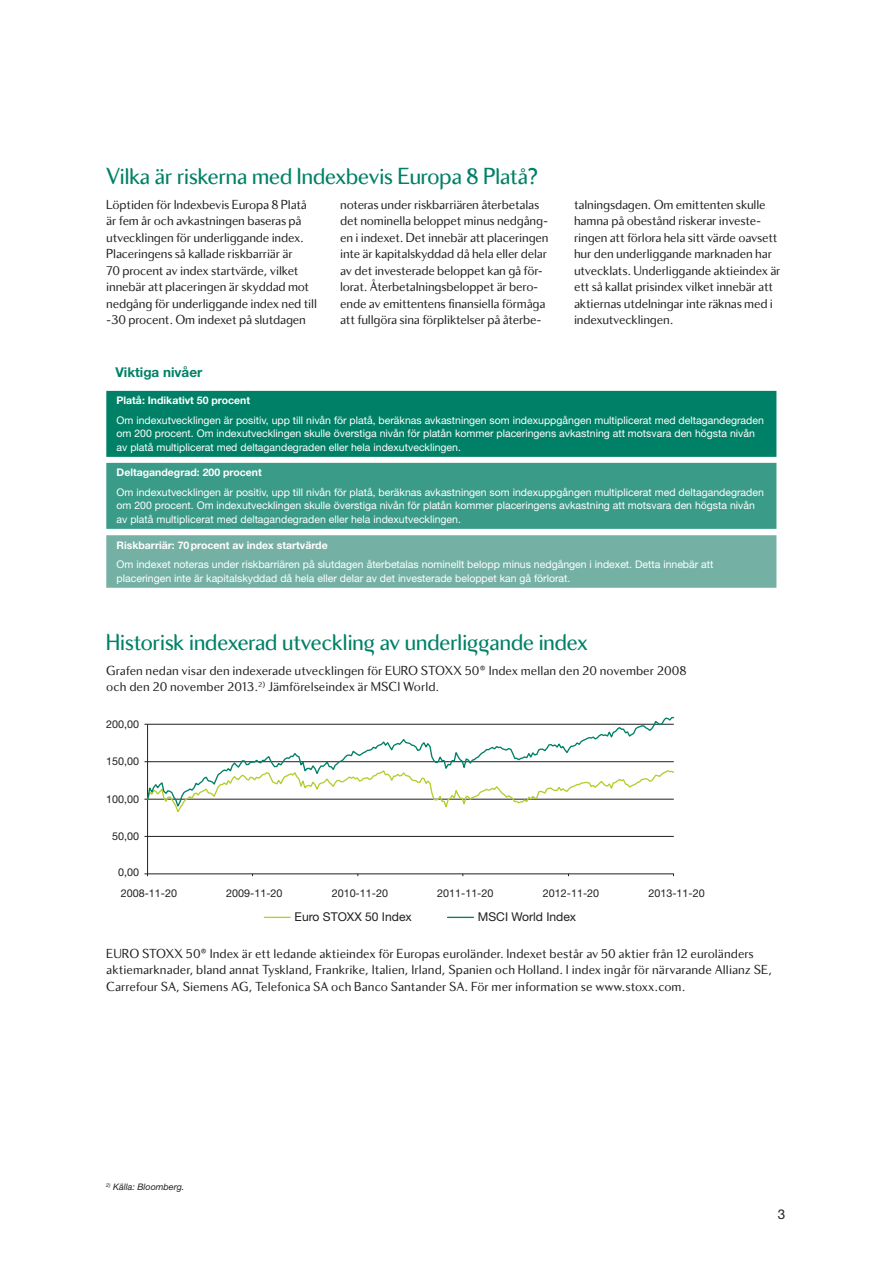
<style>
.page{position:relative;width:893px;height:1263px;background:#fff}
.page>*{position:absolute;margin:0;border:0;box-sizing:border-box;transform-origin:0 0}
.t1{font:24px "Skandia Display";color:#008167}
.t2{font:13.5px/16.5px "Skandia Text";letter-spacing:-.015em;color:#231f20}
.t3{font:700 13.5px "Helvetica Neue LT Pro";color:#008167}
.t4{font:13.5px "Helvetica Neue LT Pro";color:#231f20}
.t5{font:12.15px "Helvetica Neue";color:#231f20}
.t6{font:10.8px/20.5px "Helvetica Neue";color:#231f20}
.t7{font:10.5px/13.5px "Helvetica Neue LT Pro";color:#fff}
.t8{font:700 10.5px "Helvetica Neue LT Pro";color:#fff}
.t9{font:italic 9px "Helvetica Neue LT Pro";color:#231f20}
</style>
<div class="page">
<div style="left:106px;top:391px;width:670px;height:66px;background:#008167"></div>
<div style="left:106px;top:463px;width:670px;height:66px;background:#3a9b88"></div>
<div style="left:106px;top:535px;width:670px;height:53px;background:#74b1a4"></div>
<hr style="left:148px;top:836px;width:526px;height:1px;background:#231f20">
<hr style="left:147px;top:724px;width:1px;height:150px;background:#231f20">
<hr style="left:148px;top:873px;width:526px;height:1px;background:#231f20">
<svg style="left:146px;top:717px;width:529px;height:92px"></svg>
<svg style="left:264px;top:917px;width:26px;height:1px"></svg>
<svg style="left:448px;top:917px;width:25px;height:1px"></svg>
<h1 class="t1" style="left:106px;top:167px;width:433px">Vilka är riskerna med Indexbevis Europa 8 Platå?</h1>
<p class="t2" style="left:106px;top:197px;width:212px">Löptiden för Indexbevis Europa 8 Platå är fem år och avkastningen baseras på utvecklingen för underliggande index.<br>Placeringens så kallade riskbarriär är<br>70 procent av index startvärde, vilket innebär att placeringen är skyddad mot nedgång för underliggande index ned till -30 procent. Om indexet på slutdagen</p>
<p class="t2" style="left:340px;top:197px;width:210px">noteras under riskbarriären återbetalas det nominella beloppet minus nedgång&shy;en i indexet. Det innebär att placeringen inte är kapitalskyddad då hela eller delar av det investerade beloppet kan gå för&shy;lorat. Återbetalningsbeloppet är bero&shy;ende av emittentens finansiella förmåga att fullgöra sina förpliktelser på återbe-</p>
<p class="t2" style="left:574px;top:197px;width:208px">talningsdagen. Om emittenten skulle hamna på obestånd riskerar investe&shy;ringen att förlora hela sitt värde oavsett hur den underliggande marknaden har utvecklats. Underliggande aktieindex är ett så kallat prisindex vilket innebär att aktiernas utdelningar inte räknas med i indexutvecklingen.</p>
<p class="t3" style="left:116px;top:368px;width:88px">Viktiga nivåer</p>
<p class="t8" style="left:117px;top:397px;width:135px">Platå: Indikativt 50 procent</p>
<p class="t7" style="left:117px;top:415px;width:649px">Om indexutvecklingen är positiv, upp till nivån för platå, beräknas avkastningen som indexuppgången multiplicerat med deltagandegraden om 200 procent. Om indexutvecklingen skulle överstiga nivån för platån kommer placeringens avkastning att motsvara den högsta nivån av platå multiplicerat med deltagandegraden eller hela indexutvecklingen.</p>
<p class="t8" style="left:117px;top:469px;width:147px">Deltagandegrad: 200 procent</p>
<p class="t7" style="left:117px;top:487px;width:649px">Om indexutvecklingen är positiv, upp till nivån för platå, beräknas avkastningen som indexuppgången multiplicerat med deltagandegraden om 200 procent. Om indexutvecklingen skulle överstiga nivån för platån kommer placeringens avkastning att motsvara den högsta nivån av platå multiplicerat med deltagandegraden eller hela indexutvecklingen.</p>
<p class="t8" style="left:117px;top:541px;width:213px">Riskbarriär: 70 procent av index startvärde</p>
<p class="t7" style="left:117px;top:559px;width:598px">Om indexet noteras under riskbarriären på slutdagen återbetalas nominellt belopp minus nedgången i indexet. Detta innebär att placeringen inte är kapitalskyddad då hela eller delar av det investerade beloppet kan gå förlorat.</p>
<h1 class="t1" style="left:106px;top:633px;width:483px">Historisk indexerad utvecklin¯ av underli¯¯ande index</h1>
<p class="t2" style="left:106px;top:663px;width:582px">Grafen nedan visar den indexerade utvecklingen för EURO STOXX 50® Index mellan den 20 november 2008 och den 20 november 2013.<sup>2)</sup> Jämförelseindex är MSCI World.</p>
<p class="t6" style="left:106px;top:714px;width:34px">200,00</p>
<p class="t6" style="left:106px;top:750px;width:34px">150,00</p>
<p class="t6" style="left:106px;top:789px;width:34px">100,00</p>
<p class="t6" style="left:112px;top:826px;width:28px">50,00</p>
<p class="t6" style="left:118px;top:862px;width:60px">0,00<br>2008-11-20</p>
<p class="t6" style="left:226px;top:883px;width:58px">2009-11-20</p>
<p class="t6" style="left:332px;top:883px;width:58px">2010-11-20</p>
<p class="t6" style="left:437px;top:883px;width:58px">2011-11-20</p>
<p class="t6" style="left:543px;top:883px;width:58px">2012-11-20</p>
<p class="t6" style="left:648px;top:883px;width:58px">2013-11-20</p>
<p class="t5" style="left:295px;top:910px;width:119px">Euro STOXX 50 Index</p>
<p class="t5" style="left:478px;top:910px;width:100px">MSCI World Index</p>
<p class="t2" style="left:106px;top:946px;width:667px">EURO STOXX 50® Index är ett ledande aktieindex för Europas euroländer. Indexet består av 50 aktier från 12 euroländers aktiemarknader, bland annat Tyskland, Frankrike, Italien, Irland, Spanien och Holland. I index ingår för närvarande Allianz SE,<br>Carrefour SA, Siemens AG, Telefonica SA och Banco Santander SA. För mer information se www.stoxx.com.</p>
<p class="t9" style="left:106px;top:1184px;width:80px"><sup>2)</sup> Källa: Bloomberg.</p>
<p class="t4" style="left:778px;top:1209px;width:9px">3</p>
</div>
